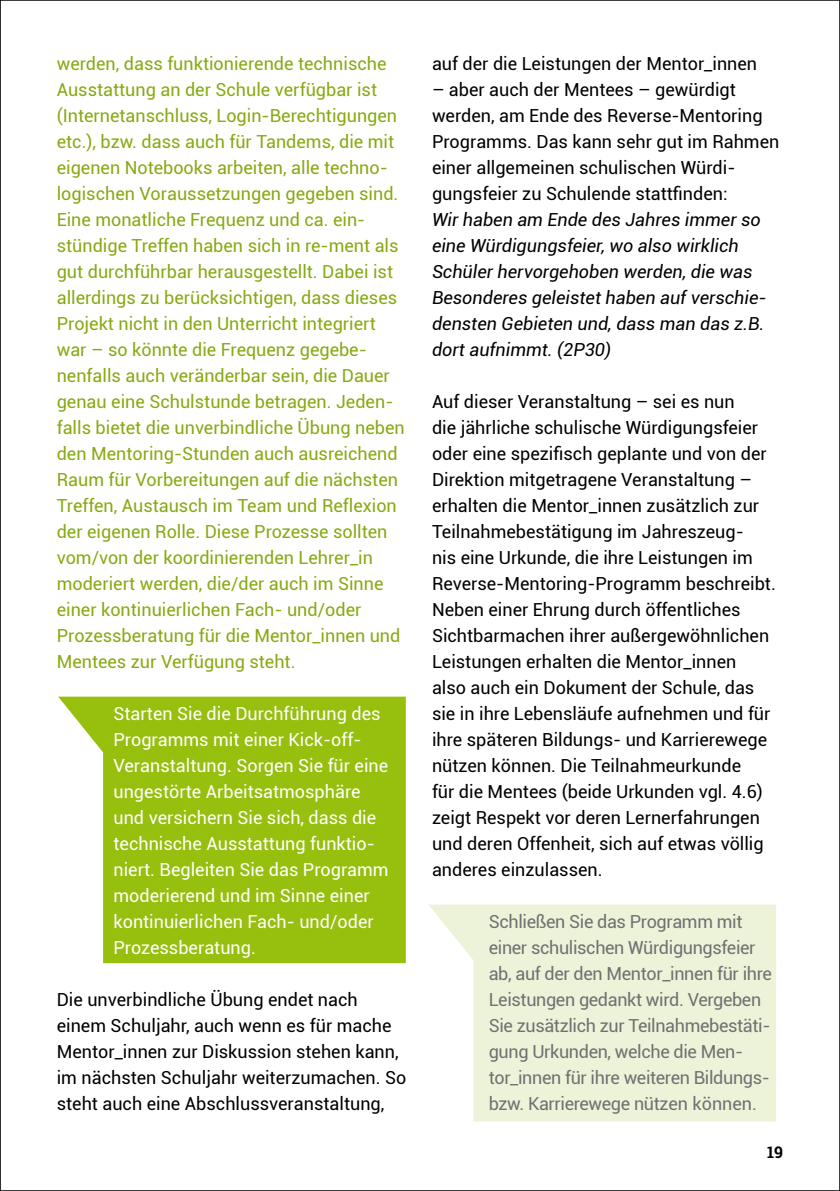
<style>
.page{position:relative;width:840px;height:1191px;background:#fff}
.page>*{position:absolute;margin:0;border:0;box-sizing:border-box;transform-origin:0 0}
.t1{font:18px/26px "Roboto";color:#000}
.t2{font:18px/26px "Roboto";color:#86aa11}
.t3{font:18px/26px "Roboto";color:#fff}
.t4{font:18px/26px "Roboto";letter-spacing:-.02em;color:#707172}
.t5{font:italic 18px/26px "Roboto";color:#000}
.t6{font:700 16px "Roboto Slab";color:#000}
</style>
<div class="page">
<svg style="left:429px;top:904px;width:346px;height:217px;background:#eff4dd"></svg>
<svg style="left:58px;top:696px;width:347px;height:267px;background:#a3c629"></svg>
<p class="t2" style="left:57px;top:50px;width:349px">werden, dass funktionierende technische Ausstattung an der Schule verfügbar ist (Internetanschluss, Login-Berechtigungen etc.), bzw. dass auch für Tandems, die mit eigenen Notebooks arbeiten, alle techno&shy;logischen Voraussetzungen gegeben sind.<br>Eine monatliche Frequenz und ca. ein&shy;stündige Treffen haben sich in re-ment als gut durchführbar herausgestellt. Dabei ist allerdings zu berücksichtigen, dass dieses Projekt nicht in den Unterricht integriert war – so könnte die Frequenz gegebe&shy;nenfalls auch veränderbar sein, die Dauer genau eine Schulstunde betragen. Jeden&shy;falls bietet die unverbindliche Übung neben den Mentoring-Stunden auch ausreichend Raum für Vorbereitungen auf die nächsten Treffen, Austausch im Team und Reflexion der eigenen Rolle. Diese Prozesse sollten vom/von der koordinierenden Lehrer_in moderiert werden, die/der auch im Sinne einer kontinuierlichen Fach- und/oder Prozessberatung für die Mentor_innen und Mentees zur Verfügung steht.</p>
<p class="t3" style="left:113px;top:700px;width:276px">Starten Sie die Durchführung des<br>Programms mit einer Kick-off-<br>Veranstaltung. Sorgen Sie für eine ungestörte Arbeitsatmosphäre und versichern Sie sich, dass die technische Ausstattung funktio&shy;niert. Begleiten Sie das Programm moderierend und im Sinne einer kontinuierlichen Fach- und/oder<br>Prozessberatung.</p>
<p class="t1" style="left:57px;top:986px;width:351px">Die unverbindliche Übung endet nach einem Schuljahr, auch wenn es für mache Mentor_innen zur Diskussion stehen kann, im nächsten Schuljahr weiterzumachen. So steht auch eine Abschlussveranstaltung,</p>
<p class="t1" style="left:432px;top:50px;width:326px">auf der die Leistungen der Mentor_innen</p>
<p class="t1" style="left:432px;top:76px;width:348px">– aber auch der Mentees – gewürdigt werden, am Ende des Reverse-Mentoring Programms. Das kann sehr gut im Rahmen einer allgemeinen schulischen Würdi&shy;gungsfeier zu Schulende stattfinden:</p>
<p class="t5" style="left:432px;top:206px;width:336px">Wir haben am Ende des Jahres immer so eine Würdigungsfeier, wo also wirklich Schüler hervorgehoben werden, die was Besonderes geleistet haben auf verschie&shy;densten Gebieten und, dass man das z.B. dort aufnimmt. (2P30)</p>
<p class="t1" style="left:432px;top:388px;width:345px">Auf dieser Veranstaltung – sei es nun<br>die jährliche schulische Würdigungsfeier oder eine spezifisch geplante und von der Direktion mitgetragene Veranstaltung – erhalten die Mentor_innen zusätzlich zur Teilnahmebestätigung im Jahreszeug-<br>nis eine Urkunde, die ihre Leistungen im Reverse-Mentoring-Programm beschreibt.<br>Neben einer Ehrung durch öffentliches Sichtbarmachen ihrer außergewöhnlichen Leistungen erhalten die Mentor_innen<br>also auch ein Dokument der Schule, das sie in ihre Lebensläufe aufnehmen und für ihre späteren Bildungs- und Karrierewege nützen können. Die Teilnahmeurkunde<br>für die Mentees (beide Urkunden vgl. 4.6) zeigt Respekt vor deren Lernerfahrungen und deren Offenheit, sich auf etwas völlig anderes einzulassen.</p>
<p class="t4" style="left:488px;top:908px;width:284px">Schließen Sie das Programm mit einer schulischen Würdigungsfeier ab, auf der den Mentor_innen für ihre Leistungen gedankt wird. Vergeben Sie zusätzlich zur Teilnahmebestäti&shy;gung Urkunden, welche die Men&shy;tor_innen für ihre weiteren Bildungs&shy;bzw. Karrierewege nützen können.</p>
<p class="t6" style="left:766px;top:1141px;width:17px">19</p>
</div>
